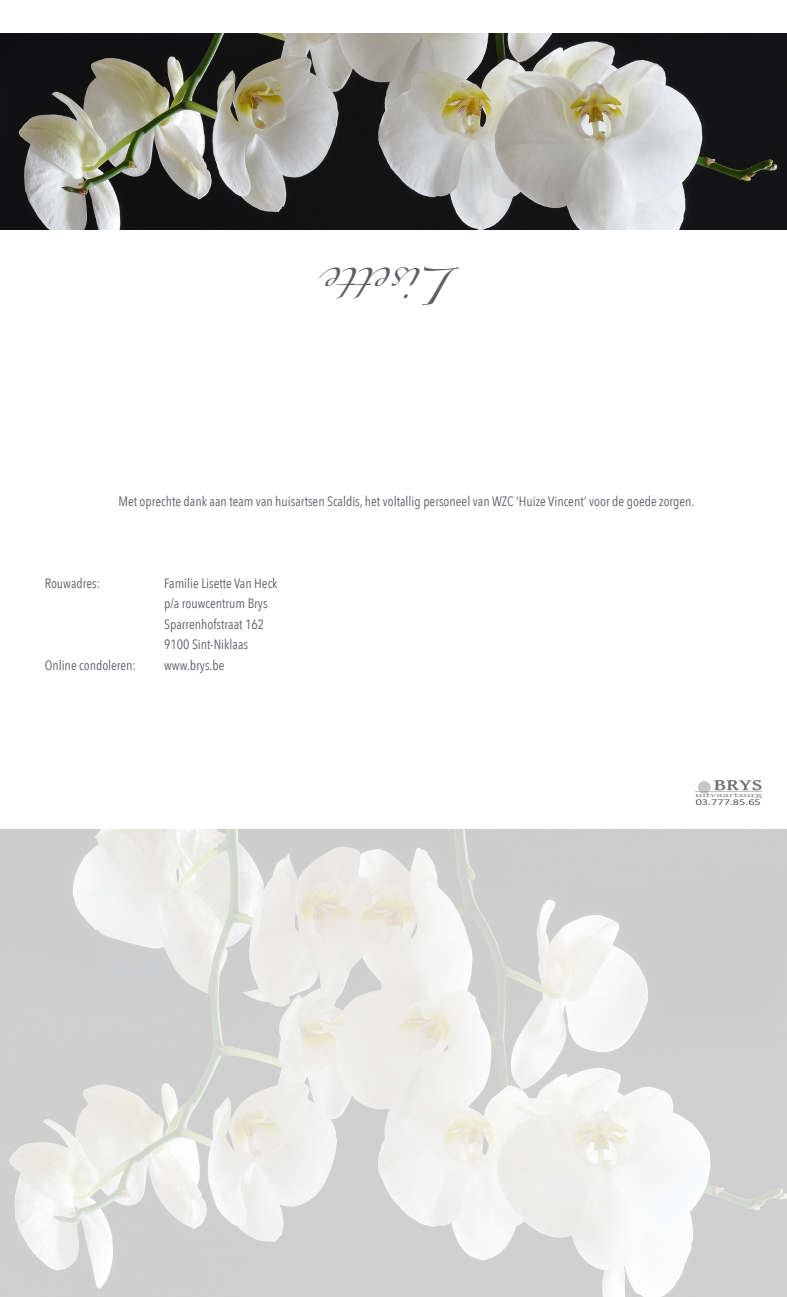
<style>
.page{position:relative;width:787px;height:1297px;background:#fff}
.page>*{position:absolute;margin:0;border:0;box-sizing:border-box;transform-origin:0 0}
.t1{font:33px "Zapfino";color:#5d6067}
.t2{font:13.5px "Avenir Next Condensed";color:#5d6067}
.t3{font:300 9px "Calibri";color:#231f20;scale:1.36 1}
</style>
<div class="page">
<img style="left:695px;top:780px;width:66px;height:17px">
<img style="left:0;top:829px;width:787px;height:468px">
<img style="left:0;top:33px;width:787px;height:197px">
<p class="t1" style="left:460px;top:298px;width:134px;rotate:-180deg">Lisette</p>
<p class="t2" style="left:118px;top:490px;width:577px">Met oprechte dank aan team van huisartsen Scaldis, het voltallig personeel van WZC ‘Huize Vincent’ voor de goede zorgen.</p>
<p class="t2" style="left:45px;top:571px;width:57px">Rouwadres:</p>
<p class="t2" style="left:164px;top:571px;width:115px">Familie Lisette Van Heck</p>
<p class="t2" style="left:164px;top:592px;width:105px">p/a rouwcentrum Brys</p>
<p class="t2" style="left:164px;top:612px;width:101px">Sparrenhofstraat 162</p>
<p class="t2" style="left:164px;top:633px;width:85px">9100 Sint-Niklaas</p>
<p class="t2" style="left:45px;top:653px;width:93px">Online condoleren:</p>
<p class="t2" style="left:164px;top:653px;width:62px">www.brys.be</p>
<p class="t3" style="left:695px;top:797px;width:49px">03.777.85.65</p>
</div>
